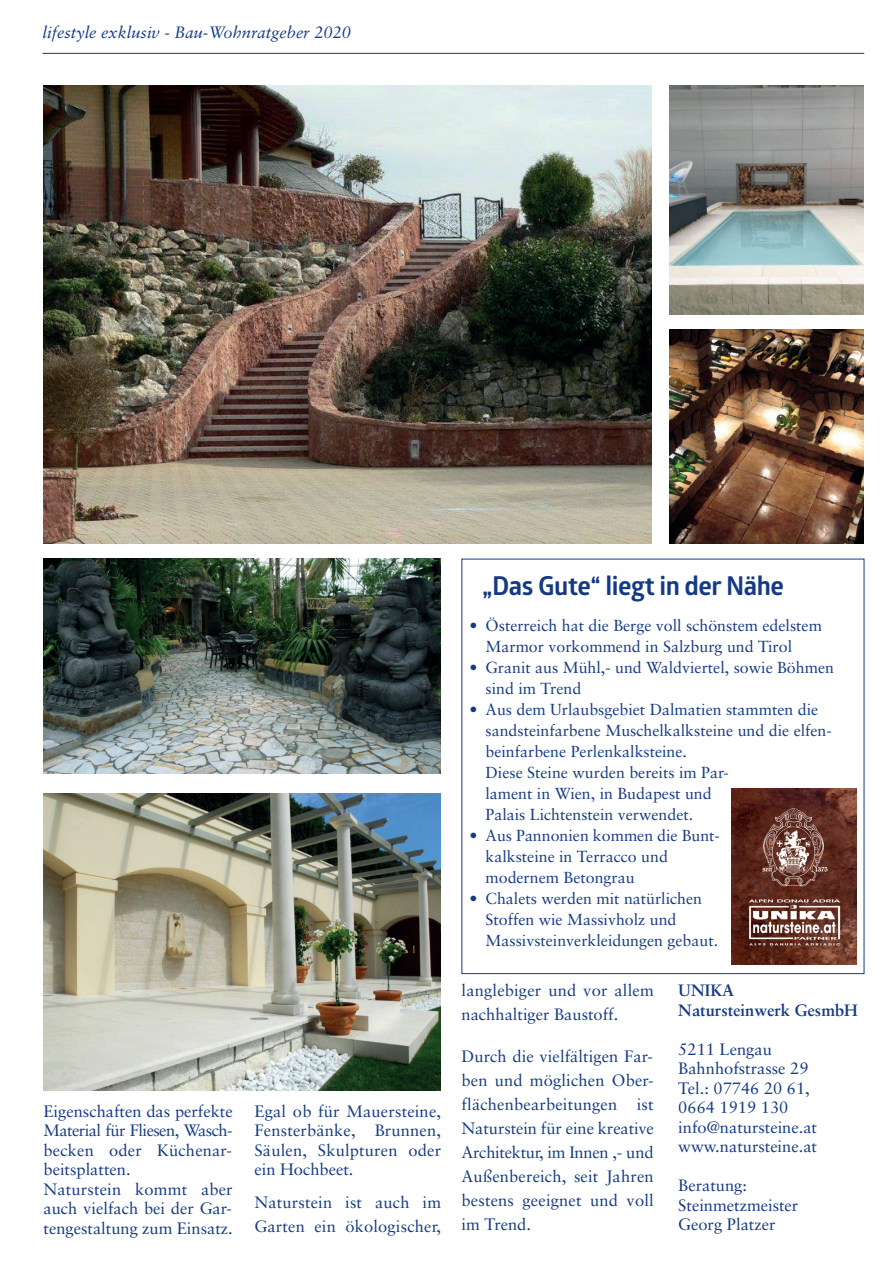
<style>
.page{position:relative;width:893px;height:1263px;background:#fff}
.page>*{position:absolute;margin:0;border:0;box-sizing:border-box;transform-origin:0 0}
.t1{font:700 26.1px "Glober";letter-spacing:-.02em;color:#143a85}
.t2{font:16.5px/19.5px "Sabon";color:#143a85;text-align:justify}
.t3{font:italic 16.5px "Sabon";color:#143a85}
.t4{font:700 16.5px "Sabon";color:#143a85}
.t5{font:16.05px/21px "Sabon";color:#143a85}
</style>
<div class="page">
<hr style="left:43px;top:53px;width:821px;height:1px;background:#143a85">
<img style="left:44px;top:793px;width:396px;height:298px">
<img style="left:670px;top:330px;width:193px;height:214px">
<img style="left:44px;top:85px;width:608px;height:459px">
<img style="left:670px;top:85px;width:193px;height:229px">
<img style="left:44px;top:559px;width:396px;height:215px">
<img style="left:732px;top:788px;width:124px;height:177px">
<p class="t3" style="left:43px;top:25px;width:310px">lifestyle exklusiv - Bau-Wohnratgeber 2020</p>
<p class="t2" style="left:44px;top:1103px;width:191px">Eigenschaften das perfekte Material für Fliesen, Wasch&shy;becken oder Küchenar&shy;beitsplatten.</p>
<p class="t2" style="left:44px;top:1181px;width:191px">Naturstein kommt aber auch vielfach bei der Gar&shy;tengestaltung zum Einsatz.</p>
<p class="t2" style="left:254px;top:1103px;width:188px">Egal ob für Mauersteine, Fensterbänke, Brunnen, Säulen, Skulpturen oder ein Hochbeet.</p>
<p class="t2" style="left:254px;top:1192px;width:188px;line-height:24px">Naturstein ist auch im<br>Garten ein ökologischer,</p>
<p class="t1" style="left:482px;top:577px;width:304px">„Das Gute“ liegt in der Nähe</p>
<p class="t5" style="left:470px;top:616px;width:354px">• Österreich hat die Berge voll schönstem edelstem</p>
<p class="t5" style="left:485px;top:637px;width:308px">Marmor vorkommend in Salzburg und Tirol</p>
<p class="t5" style="left:470px;top:658px;width:366px">• Granit aus Mühl,- und Waldviertel, sowie Böhmen</p>
<p class="t5" style="left:485px;top:679px;width:97px">sind im Trend</p>
<p class="t5" style="left:470px;top:700px;width:350px">• Aus dem Urlaubsgebiet Dalmatien stammten die</p>
<p class="t5" style="left:485px;top:721px;width:348px">sandsteinfarbene Muschelkalksteine und die elfen-</p>
<p class="t5" style="left:485px;top:742px;width:203px">beinfarbene Perlenkalksteine.</p>
<p class="t5" style="left:485px;top:763px;width:245px">Diese Steine wurden bereits im Par-</p>
<p class="t5" style="left:485px;top:784px;width:228px">lament in Wien, in Budapest und<br>Palais Lichtenstein verwendet.</p>
<p class="t5" style="left:485px;top:826px;width:236px;text-indent:-16px">• Aus Pannonien kommen die Bunt&shy;kalksteine in Terracco und modernem Betongrau</p>
<p class="t5" style="left:485px;top:889px;width:218px;text-indent:-16px">• Chalets werden mit natürlichen<br>Stoffen wie Massivholz und</p>
<p class="t5" style="left:485px;top:931px;width:234px">Massivsteinverkleidungen gebaut.</p>
<p class="t2" style="left:462px;top:980px;width:194px;line-height:24px">langlebiger und vor allem nachhaltiger Baustoff.</p>
<p class="t2" style="left:462px;top:1046px;width:194px;line-height:24px">Durch die vielfältigen Far&shy;ben und möglichen Ober&shy;flächenbearbeitungen ist Naturstein für eine kreative Architektur, im Innen ,- und Außenbereich, seit Jahren bestens geeignet und voll im Trend.</p>
<p class="t4" style="left:678px;top:984px;width:57px">UNIKA</p>
<p class="t4" style="left:678px;top:1003px;width:181px">Natursteinwerk GesmbH</p>
<p class="t2" style="left:678px;top:1041px;width:95px">5211 Lengau</p>
<p class="t2" style="left:678px;top:1060px;width:132px">Bahnhofstrasse 29</p>
<p class="t2" style="left:678px;top:1080px;width:133px">Tel.: 07746 20 61,</p>
<p class="t2" style="left:678px;top:1099px;width:140px;text-align:left">0664 1919 130 info@natursteine.at www.natursteine.at</p>
<p class="t2" style="left:678px;top:1177px;width:70px">Beratung:</p>
<p class="t2" style="left:678px;top:1197px;width:122px">Steinmetzmeister</p>
<p class="t2" style="left:678px;top:1216px;width:99px">Georg Platzer</p>
</div>
